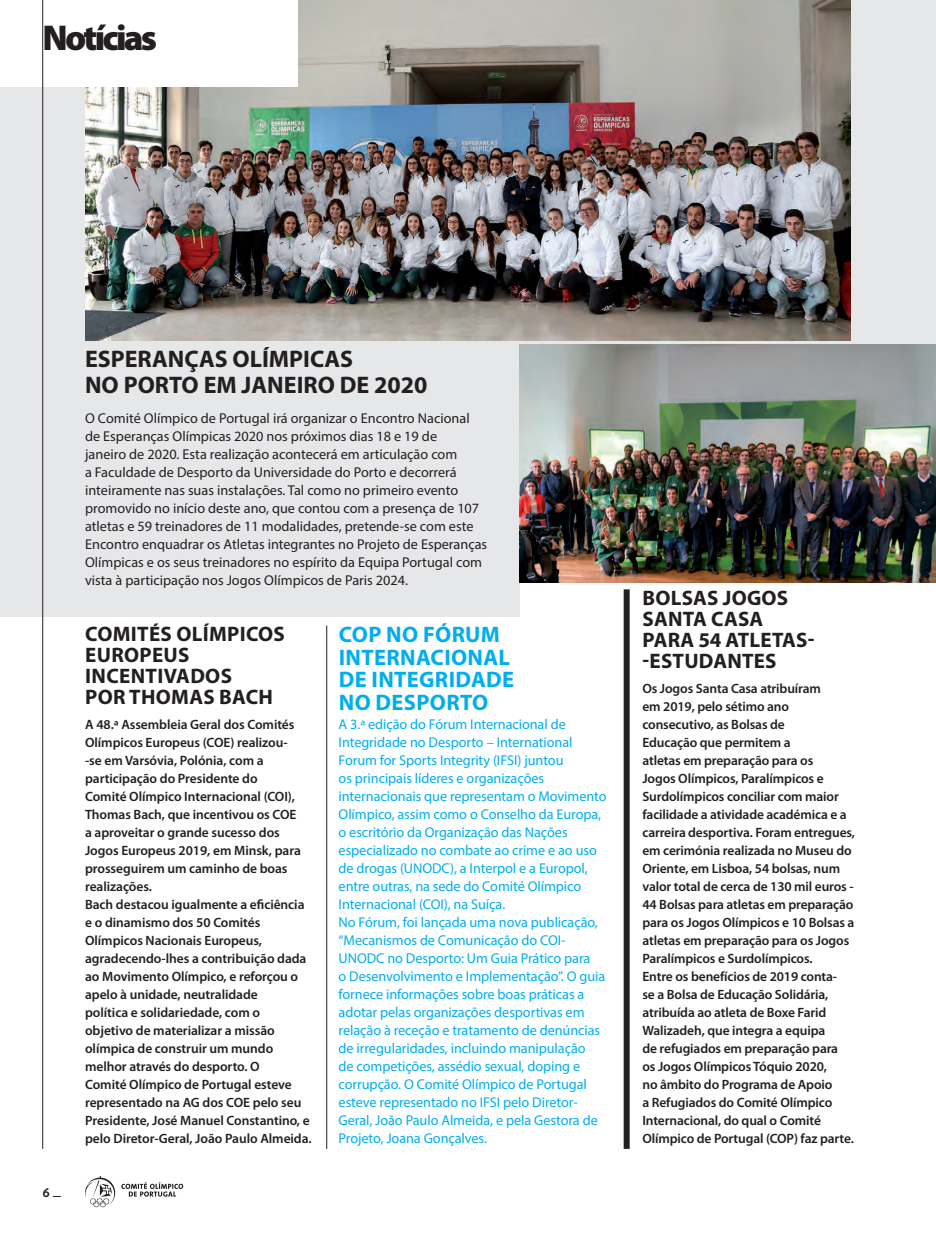
<style>
.page{position:relative;width:936px;height:1234px;background:#fff}
.page>*{position:absolute;margin:0;border:0;box-sizing:border-box;transform-origin:0 0}
.t1{font:900 36px "Myriad Pro";letter-spacing:-.075em;color:#231f20}
.t2{font:700 24px/25.8px "Myriad Pro";color:#231f20}
.t3{font:700 22.5px/22.5px "Myriad Pro";letter-spacing:.015em;color:#00aeef}
.t4{font:700 21px/21px "Myriad Pro";letter-spacing:.015em;color:#231f20}
.t5{font:700 15px "Verlag";color:#231f20}
.t6{font:14.25px/18px "Myriad Pro";letter-spacing:-.005em;color:#00aeef}
.t7{font:14.25px/18px "Myriad Pro";color:#231f20}
.t8{font:600 13.5px/18px "Myriad Pro";letter-spacing:-.01em;color:#231f20}
</style>
<div class="page">
<svg style="left:85px;top:1176px;width:30px;height:30px"></svg>
<svg style="left:121px;top:1182px;width:62px;height:14px"></svg>
<div style="left:0;top:0;width:519px;height:617px;background:#e6e7e9"></div>
<div style="left:519px;top:0;width:416px;height:525px;background:#e6e7e9"></div>
<hr style="left:326px;top:625px;width:1px;height:523px;background:#231f20">
<div style="left:623px;top:589px;width:6px;height:559px;background:#231f20"></div>
<img style="left:85px;top:0;width:765px;height:340px">
<img style="left:519px;top:344px;width:416px;height:238px">
<div style="left:0;top:0;width:298px;height:87px;background:#fff"></div>
<hr style="left:42px;top:0;width:1px;height:1148px;background:#231f20">
<h1 class="t1" style="left:43px;top:18px;width:116px">Notícias</h1>
<p class="t5" style="left:43px;top:1179px;width:20px">6 _</p>
<h2 class="t2" style="left:85px;top:346px;width:344px">ESPERANÇAS OLÍMPICAS<br>NO PORTO EM JANEIRO DE 2020</h2>
<p class="t7" style="left:85px;top:408px;width:403px">O Comité Olímpico de Portugal irá organizar o Encontro Nacional de Esperanças Olímpicas 2020 nos próximos dias 18 e 19 de<br>janeiro de 2020. Esta realização acontecerá em articulação com<br>a Faculdade de Desporto da Universidade do Porto e decorrerá inteiramente nas suas instalações. Tal como no primeiro evento promovido no início deste ano, que contou com a presença de 107 atletas e 59 treinadores de 11 modalidades, pretende-se com este Encontro enquadrar os Atletas integrantes no Projeto de Esperanças Olímpicas e os seus treinadores no espírito da Equipa Portugal com vista à participação nos Jogos Olímpicos de Paris 2024.</p>
<h3 class="t4" style="left:85px;top:623px;width:201px">COMITÉS OLÍMPICOS<br>EUROPEUS<br>INCENTIVADOS<br>POR THOMAS BACH</h3>
<p class="t8" style="left:85px;top:715px;width:228px">A 48.ª Assembleia Geral dos Comités Olímpicos Europeus (COE) realizou-<br>-se em Varsóvia, Polónia, com a participação do Presidente do<br>Comité Olímpico Internacional (COI), Thomas Bach, que incentivou os COE<br>a aproveitar o grande sucesso dos Jogos Europeus 2019, em Minsk, para prosseguirem um caminho de boas realizações.<br>Bach destacou igualmente a eficiência e o dinamismo dos 50 Comités Olímpicos Nacionais Europeus, agradecendo-lhes a contribuição dada ao Movimento Olímpico, e reforçou o apelo à unidade, neutralidade<br>política e solidariedade, com o<br>objetivo de materializar a missão olímpica de construir um mundo melhor através do desporto. O<br>Comité Olímpico de Portugal esteve representado na AG dos COE pelo seu Presidente, José Manuel Constantino, e pelo Diretor-Geral, João Paulo Almeida.</p>
<h3 class="t3" style="left:339px;top:623px;width:177px">COP NO FÓRUM<br>INTERNACIONAL<br>DE INTEGRIDADE<br>NO DESPORTO</h3>
<p class="t6" style="left:338px;top:714px;width:269px">A 3.ª edição do Fórum Internacional de Integridade no Desporto – International Forum for Sports Integrity (IFSI) juntou<br>os principais líderes e organizações internacionais que representam o Movimento Olímpico, assim como o Conselho da Europa, o escritório da Organização das Nações especializado no combate ao crime e ao uso de drogas (UNODC), a Interpol e a Europol, entre outras, na sede do Comité Olímpico Internacional (COI), na Suíça.<br>No Fórum, foi lançada uma nova publicação, “Mecanismos de Comunicação do COI-UNODC no Desporto: Um Guia Prático para<br>o Desenvolvimento e Implementação”. O guia fornece informações sobre boas práticas a adotar pelas organizações desportivas em relação à receção e tratamento de denúncias de irregularidades, incluindo manipulação<br>de competições, assédio sexual, doping e corrupção. O Comité Olímpico de Portugal esteve representado no IFSI pelo Diretor-Geral, João Paulo Almeida, e pela Gestora de Projeto, Joana Gonçalves.</p>
<h3 class="t4" style="left:642px;top:587px;width:173px">BOLSAS JOGOS<br>SANTA CASA<br>PARA 54 ATLETAS--ESTUDANTES</h3>
<p class="t8" style="left:642px;top:679px;width:214px">Os Jogos Santa Casa atribuíram<br>em 2019, pelo sétimo ano consecutivo, as Bolsas de<br>Educação que permitem a<br>atletas em preparação para os<br>Jogos Olímpicos, Paralímpicos e<br>Surdolímpicos conciliar com maior facilidade a atividade académica e a carreira desportiva. Foram entregues, em cerimónia realizada no Museu do<br>Oriente, em Lisboa, 54 bolsas, num valor total de cerca de 130 mil euros -<br>44 Bolsas para atletas em preparação para os Jogos Olímpicos e 10 Bolsas a atletas em preparação para os Jogos<br>Paralímpicos e Surdolímpicos.<br>Entre os benefícios de 2019 conta-<br>se a Bolsa de Educação Solidária, atribuída ao atleta de Boxe Farid<br>Walizadeh, que integra a equipa<br>de refugiados em preparação para<br>os Jogos Olímpicos Tóquio 2020,<br>no âmbito do Programa de Apoio<br>a Refugiados do Comité Olímpico<br>Internacional, do qual o Comité<br>Olímpico de Portugal (COP) faz parte.</p>
</div>
